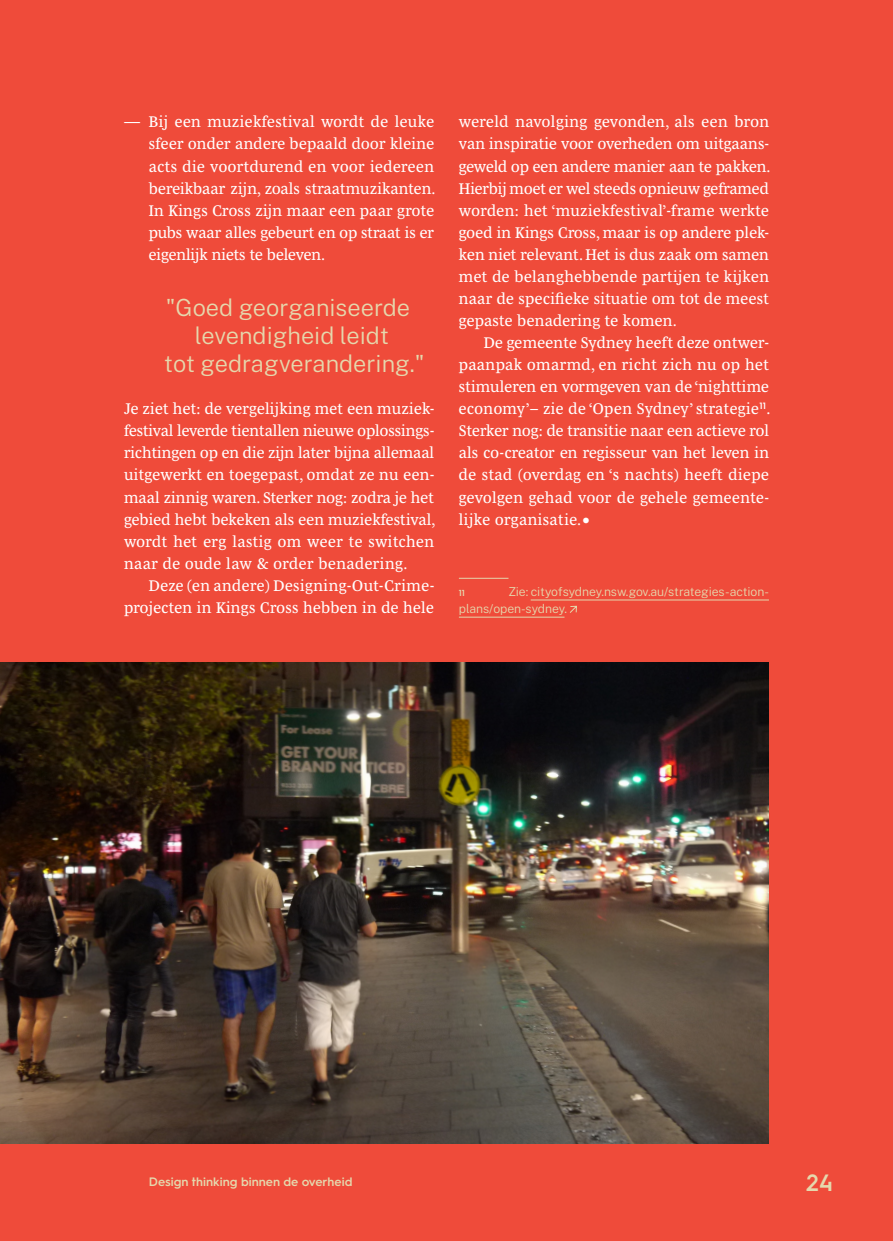
<style>
.page{position:relative;width:893px;height:1241px;background:#fff}
.page>*{position:absolute;margin:0;border:0;box-sizing:border-box;transform-origin:0 0}
.t1{font:300 23.62px/28.3px "Public Sans";color:#e5d8ad;text-align:center}
.t2{font:600 23.62px "Hurme Geometric Sans 3";color:#e5d8ad}
.t3{font:15.75px/22.1px "Mencken Std Text";letter-spacing:.02em;color:#fff;text-align:justify}
.t4{font:300 12.25px/17.2px "Public Sans";letter-spacing:-.005em;color:#e5d8ad}
.t5{font:600 12.25px "Hurme Geometric Sans 3";color:#e5d8ad}
.t6{font:600 8.75px "Hurme Geometric Sans 3";color:#e5d8ad}
.s1{font-family:"Helvetica Neue";font-weight:300}
</style>
<div class="page">
<div style="left:0;top:0;width:893px;height:1240px;background:#ef4b3a"></div>
<img style="left:0;top:662px;width:769px;height:481px">
<hr style="left:531px;top:599px;width:238px;height:1px;background:#e5d8ad">
<hr style="left:459px;top:616px;width:105px;height:1px;background:#e5d8ad">
<svg style="left:570px;top:605px;width:7px;height:8px"></svg>
<hr style="left:459px;top:578px;width:49px;height:1px;background:#e5d8ad">
<p class="t3" style="left:149px;top:111px;width:288px;text-indent:-25px">— Bij een muziekfestival wordt de leuke sfeer onder andere bepaald door kleine acts die voortdurend en voor iedereen bereikbaar zijn, zoals straatmuzikanten.<br>In Kings Cross zijn maar een paar grote pubs waar alles gebeurt en op straat is er eigenlijk niets te beleven.</p>
<p class="t1" style="left:164px;top:291px;width:262px">"Goed georganiseerde levendigheid leidt<br>tot gedragverandering."</p>
<p class="t3" style="left:124px;top:397px;width:313px">Je ziet het: de vergelijking met een muziek&shy;festival leverde tientallen nieuwe oplossings&shy;richtingen op en die zijn later bijna allemaal uitgewerkt en toegepast, omdat ze nu een&shy;maal zinnig waren. Sterker nog: zodra je het gebied hebt bekeken als een muziekfestival, wordt het erg lastig om weer te switchen naar de oude law &amp; order benadering.</p>
<p class="t3" style="left:124px;top:574px;width:312px;text-align:right">Deze (en andere) Designing-Out-Crime&shy;projecten in Kings Cross hebben in de hele</p>
<p class="t3" style="left:459px;top:111px;width:313px">wereld navolging gevonden, als een bron van inspiratie voor overheden om uitgaans&shy;geweld op een andere manier aan te pakken.<br>Hierbij moet er wel steeds opnieuw geframed worden: het ‘muziekfestival’-frame werkte goed in Kings Cross, maar is op andere plek&shy;ken niet relevant. Het is dus zaak om samen met de belanghebbende partijen te kijken naar de specifieke situatie om tot de meest gepaste benadering te komen.</p>
<p class="t3" style="left:459px;top:331px;width:313px;text-indent:25px">De gemeente Sydney heeft deze ontwer&shy;paanpak omarmd, en richt zich nu op het stimuleren en vormgeven van de ‘nighttime economy’– zie de ‘Open Sydney’ strategie<sup>11</sup>.<br>Sterker nog: de transitie naar een actieve rol als co-creator en regisseur van het leven in de stad (overdag en ‘s nachts) heeft diepe gevolgen gehad voor de gehele gemeente&shy;lijke organisatie.<span class="s1">•</span></p>
<p class="t4" style="left:459px;top:582px;width:311px;text-indent:50px">Zie: cityofsydney.nsw.gov.au/strategies-action&shy;plans/open-sydney.</p>
<p class="t6" style="left:459px;top:586px;width:8px">11</p>
<p class="t5" style="left:149px;top:1173px;width:205px">Design thinking binnen de overheid</p>
<p class="t2" style="left:806px;top:1166px;width:29px">24</p>
</div>
